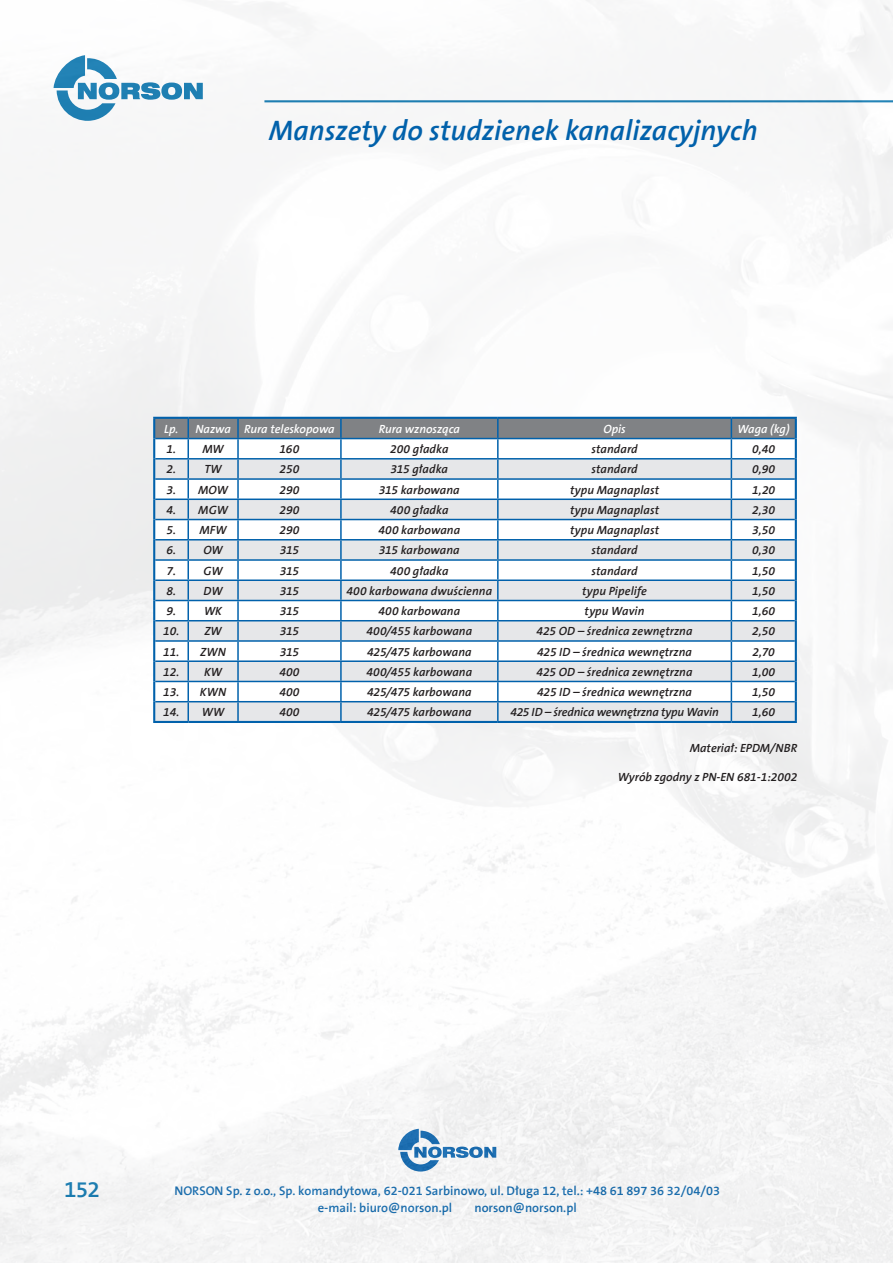
<style>
.page{position:relative;width:893px;height:1263px;background:#fff}
.page>*{position:absolute;margin:0;border:0;box-sizing:border-box;transform-origin:0 0}
.t1{font:italic 700 28.5px "The Sans CE Semi";color:#0161ab}
.t2{font:700 22.65px "The Sans CE Semi";color:#0071ad}
.t3{font:700 12.6px/17px "The Sans CE Semi";color:#0161ab}
.t4{font:italic 700 12px "The Sans CE Semi";letter-spacing:.005em;color:#231f20}
.t5{font:italic 700 12px "The Sans CE Semi";color:#fff}
.t6{font:italic 700 12px "The Sans CE Semi";letter-spacing:-.015em;color:#231f20}
</style>
<div class="page">
<img style="left:0;top:0;width:893px;height:1263px">
<hr style="left:153px;top:417px;width:35px;height:2px;background:#0161ab">
<hr style="left:188px;top:417px;width:50px;height:2px;background:#0161ab">
<hr style="left:238px;top:417px;width:103px;height:2px;background:#0161ab">
<hr style="left:341px;top:417px;width:157px;height:2px;background:#0161ab">
<hr style="left:498px;top:417px;width:233px;height:2px;background:#0161ab">
<hr style="left:731px;top:417px;width:66px;height:2px;background:#0161ab">
<hr style="left:153px;top:721px;width:35px;height:2px;background:#0161ab">
<hr style="left:188px;top:721px;width:50px;height:2px;background:#0161ab">
<hr style="left:238px;top:721px;width:103px;height:2px;background:#0161ab">
<hr style="left:341px;top:721px;width:157px;height:2px;background:#0161ab">
<hr style="left:498px;top:721px;width:233px;height:2px;background:#0161ab">
<hr style="left:731px;top:721px;width:66px;height:2px;background:#0161ab">
<svg style="left:153px;top:418px;width:644px;height:303px"></svg>
<h1 class="t1" style="left:269px;top:114px;width:491px">Manszety do studzienek kanalizacyjnych</h1>
<p class="t5" style="left:164px;top:422px;width:172px">Lp. Nazwa Rura teleskopowa</p>
<p class="t5" style="left:379px;top:422px;width:83px">Rura wznosząca</p>
<p class="t5" style="left:603px;top:422px;width:24px">Opis</p>
<p class="t5" style="left:738px;top:422px;width:53px">Waga (kg)</p>
<p class="t4" style="left:166px;top:442px;width:59px">1. MW</p>
<p class="t4" style="left:280px;top:442px;width:21px">160</p>
<p class="t4" style="left:390px;top:442px;width:60px">200 gładka</p>
<p class="t4" style="left:591px;top:442px;width:48px">standard</p>
<p class="t4" style="left:752px;top:442px;width:24px">0,40</p>
<p class="t4" style="left:166px;top:462px;width:57px">2. TW</p>
<p class="t4" style="left:280px;top:462px;width:21px">250</p>
<p class="t4" style="left:391px;top:462px;width:59px">315 gładka</p>
<p class="t4" style="left:591px;top:462px;width:48px">standard</p>
<p class="t4" style="left:752px;top:462px;width:25px">0,90</p>
<p class="t4" style="left:166px;top:483px;width:63px">3. MOW</p>
<p class="t4" style="left:280px;top:483px;width:21px">290</p>
<p class="t4" style="left:379px;top:483px;width:82px">315 karbowana</p>
<p class="t4" style="left:570px;top:483px;width:91px">typu Magnaplast</p>
<p class="t4" style="left:752px;top:483px;width:25px">1,20</p>
<p class="t4" style="left:166px;top:503px;width:63px">4. MGW</p>
<p class="t4" style="left:280px;top:503px;width:21px">290</p>
<p class="t4" style="left:390px;top:503px;width:60px">400 gładka</p>
<p class="t4" style="left:570px;top:503px;width:91px">typu Magnaplast</p>
<p class="t4" style="left:752px;top:503px;width:25px">2,30</p>
<p class="t4" style="left:166px;top:523px;width:62px">5. MFW</p>
<p class="t4" style="left:280px;top:523px;width:21px">290</p>
<p class="t4" style="left:378px;top:523px;width:83px">400 karbowana</p>
<p class="t4" style="left:570px;top:523px;width:91px">typu Magnaplast</p>
<p class="t4" style="left:752px;top:523px;width:24px">3,50</p>
<p class="t4" style="left:166px;top:543px;width:58px">6. OW</p>
<p class="t4" style="left:280px;top:543px;width:21px">315</p>
<p class="t4" style="left:379px;top:543px;width:82px">315 karbowana</p>
<p class="t4" style="left:591px;top:543px;width:48px">standard</p>
<p class="t4" style="left:752px;top:543px;width:24px">0,30</p>
<p class="t4" style="left:166px;top:564px;width:58px">7. GW</p>
<p class="t4" style="left:280px;top:564px;width:21px">315</p>
<p class="t4" style="left:390px;top:564px;width:60px">400 gładka</p>
<p class="t4" style="left:591px;top:564px;width:48px">standard</p>
<p class="t4" style="left:752px;top:564px;width:25px">1,50</p>
<p class="t4" style="left:166px;top:584px;width:58px">8. DW</p>
<p class="t4" style="left:280px;top:584px;width:21px">315</p>
<p class="t4" style="left:346px;top:584px;width:147px">400 karbowana dwuścienna</p>
<p class="t4" style="left:582px;top:584px;width:66px">typu Pipelife</p>
<p class="t4" style="left:752px;top:584px;width:25px">1,50</p>
<p class="t4" style="left:166px;top:604px;width:57px">9. WK</p>
<p class="t4" style="left:280px;top:604px;width:21px">315</p>
<p class="t4" style="left:378px;top:604px;width:83px">400 karbowana</p>
<p class="t4" style="left:585px;top:604px;width:61px">typu Wavin</p>
<p class="t4" style="left:752px;top:604px;width:25px">1,60</p>
<p class="t4" style="left:163px;top:624px;width:60px">10. ZW</p>
<p class="t4" style="left:280px;top:624px;width:21px">315</p>
<p class="t4" style="left:366px;top:624px;width:107px">400/455 karbowana</p>
<p class="t4" style="left:537px;top:624px;width:158px">425 OD – średnica zewnętrzna</p>
<p class="t4" style="left:752px;top:624px;width:25px">2,50</p>
<p class="t4" style="left:163px;top:645px;width:64px">11. ZWN</p>
<p class="t4" style="left:280px;top:645px;width:21px">315</p>
<p class="t4" style="left:367px;top:645px;width:106px">425/475 karbowana</p>
<p class="t4" style="left:537px;top:645px;width:157px">425 ID – średnica wewnętrzna</p>
<p class="t4" style="left:752px;top:645px;width:24px">2,70</p>
<p class="t4" style="left:163px;top:665px;width:60px">12. KW</p>
<p class="t4" style="left:279px;top:665px;width:22px">400</p>
<p class="t4" style="left:366px;top:665px;width:107px">400/455 karbowana</p>
<p class="t4" style="left:537px;top:665px;width:158px">425 OD – średnica zewnętrzna</p>
<p class="t4" style="left:752px;top:665px;width:25px">1,00</p>
<p class="t4" style="left:163px;top:685px;width:65px">13. KWN</p>
<p class="t4" style="left:279px;top:685px;width:22px">400</p>
<p class="t4" style="left:367px;top:685px;width:106px">425/475 karbowana</p>
<p class="t4" style="left:537px;top:685px;width:157px">425 ID – średnica wewnętrzna</p>
<p class="t4" style="left:752px;top:685px;width:25px">1,50</p>
<p class="t4" style="left:163px;top:705px;width:63px">14. WW</p>
<p class="t4" style="left:279px;top:705px;width:22px">400</p>
<p class="t4" style="left:367px;top:705px;width:106px">425/475 karbowana</p>
<p class="t6" style="left:510px;top:705px;width:210px">425 ID – średnica wewnętrzna typu Wavin</p>
<p class="t4" style="left:752px;top:705px;width:25px">1,60</p>
<p class="t4" style="left:690px;top:741px;width:109px">Materiał: EPDM/NBR</p>
<p class="t4" style="left:618px;top:770px;width:181px">Wyrób zgodny z PN-EN 681-1:2002</p>
<h2 class="t2" style="left:64px;top:1177px;width:37px">152</h2>
<p class="t3" style="left:318px;top:1183px;width:404px;text-indent:-143px">NORSON Sp. z o.o., Sp. komandytowa, 62-021 Sarbinowo, ul. Długa 12, tel.: +48 61 897 36 32/04/03 e-mail: biuro@norson.pl</p>
<p class="t3" style="left:474px;top:1200px;width:104px">norson@norson.pl</p>
</div>
